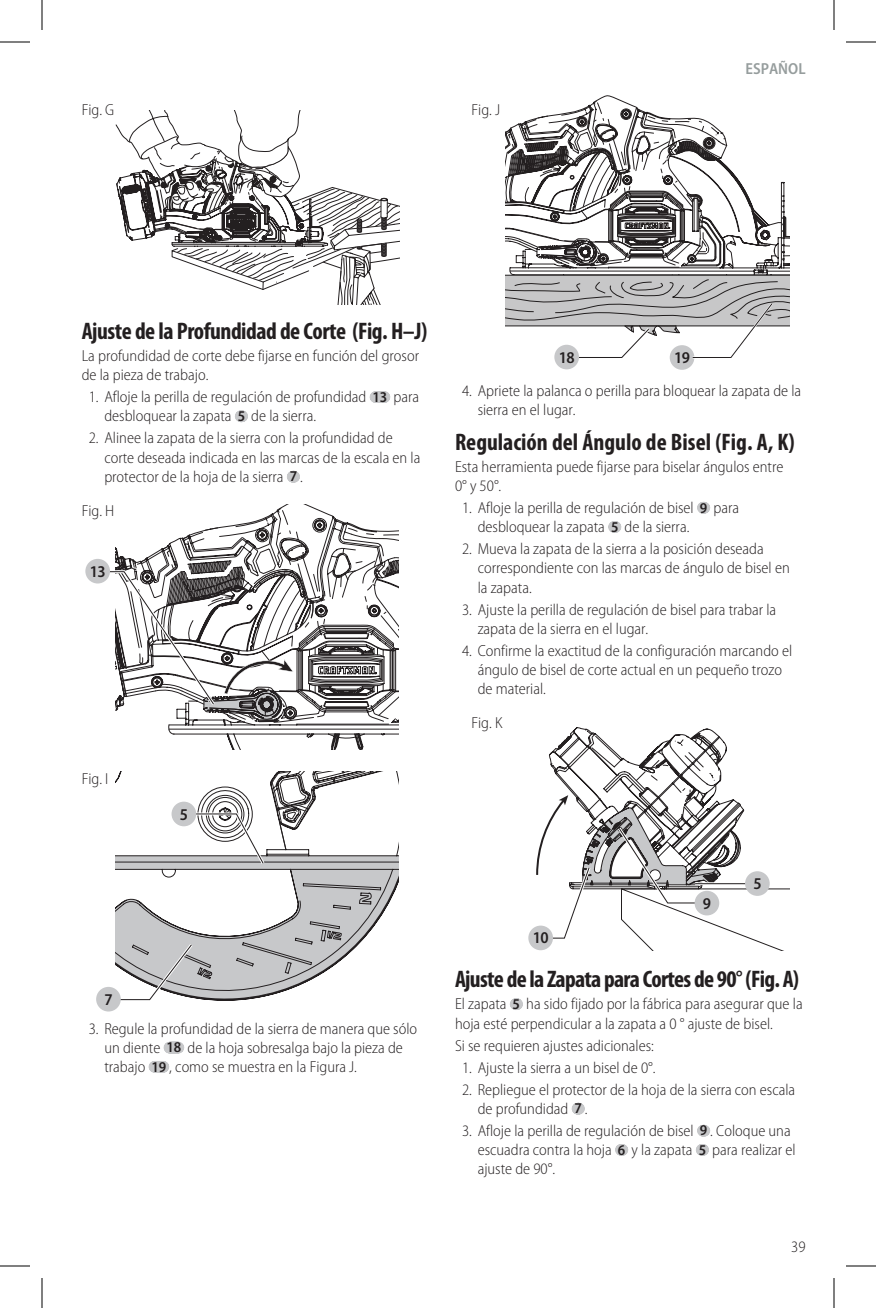
<style>
.page{position:relative;width:876px;height:1308px;background:#fff}
.page>*{position:absolute;margin:0;border:0;box-sizing:border-box;transform-origin:0 0}
.t1{font:700 condensed 24px "Myriad Pro";letter-spacing:-.02em;color:#231f20}
.t2{font:700 condensed 24px "Myriad Pro";color:#231f20}
.t3{font:600 semi-condensed 16.4px "Myriad Pro";letter-spacing:-.03em;color:#231f20}
.t4{font:300 semi-condensed 16px/19.2px "Myriad Pro";color:#231f20}
.t5{font:600 semi-condensed 16px "Myriad Pro";color:#969d9d}
.s1{font-weight:600;font-size:15px}
</style>
<div class="page">
<svg style="left:375px;top:391px;width:9px;height:12px"></svg>
<svg style="left:241px;top:410px;width:1px;height:12px"></svg>
<svg style="left:293px;top:471px;width:1px;height:12px"></svg>
<svg style="left:169px;top:1042px;width:9px;height:11px"></svg>
<svg style="left:154px;top:1061px;width:9px;height:12px"></svg>
<svg style="left:116px;top:111px;width:283px;height:193px"></svg>
<svg style="left:101px;top:508px;width:298px;height:242px"></svg>
<div style="left:85px;top:559px;width:25px;height:25px;background:#c7c8ca;border-radius:12px"></div>
<svg style="left:104px;top:772px;width:295px;height:229px"></svg>
<div style="left:172px;top:802px;width:24px;height:24px;background:#c7c8ca;border-radius:12px"></div>
<div style="left:96px;top:987px;width:25px;height:25px;background:#c7c8ca;border-radius:12px"></div>
<svg style="left:703px;top:502px;width:1px;height:12px"></svg>
<svg style="left:614px;top:521px;width:2px;height:12px"></svg>
<svg style="left:516px;top:998px;width:1px;height:12px"></svg>
<svg style="left:577px;top:1103px;width:2px;height:12px"></svg>
<svg style="left:703px;top:1125px;width:1px;height:12px"></svg>
<svg style="left:621px;top:1144px;width:1px;height:12px"></svg>
<svg style="left:702px;top:1144px;width:1px;height:12px"></svg>
<div style="left:554px;top:345px;width:25px;height:24px;background:#c7c8ca;border-radius:12px"></div>
<div style="left:670px;top:345px;width:24px;height:25px;background:#c7c8ca;border-radius:12px"></div>
<svg style="left:506px;top:95px;width:283px;height:265px"></svg>
<svg style="left:535px;top:727px;width:254px;height:224px"></svg>
<div style="left:528px;top:926px;width:25px;height:24px;background:#c7c8ca;border-radius:12px"></div>
<hr style="left:695px;top:882px;width:51px;height:3px;background:#fff">
<hr style="left:695px;top:883px;width:51px;height:1px;background:#231f20">
<div style="left:745px;top:871px;width:25px;height:25px;background:#c7c8ca;border-radius:12px"></div>
<hr style="left:0;top:42px;width:30px;height:1px;background:#000">
<hr style="left:846px;top:42px;width:30px;height:1px;background:#000">
<hr style="left:0;top:1266px;width:30px;height:1px;background:#000">
<hr style="left:846px;top:1266px;width:30px;height:1px;background:#000">
<hr style="left:42px;top:0;width:1px;height:30px;background:#000">
<hr style="left:42px;top:1278px;width:1px;height:30px;background:#000">
<hr style="left:834px;top:0;width:1px;height:30px;background:#000">
<hr style="left:834px;top:1278px;width:1px;height:30px;background:#000">
<p class="t4" style="left:82px;top:101px;width:34px">Fig. G</p>
<p class="t4" style="left:472px;top:101px;width:30px">Fig. J</p>
<p class="t5" style="left:746px;top:60px;width:62px">ESPAÑOL</p>
<h1 class="t1" style="left:82px;top:318px;width:347px">Ajuste de la Profundidad de Corte (Fig. H–J)</h1>
<p class="t4" style="left:82px;top:346px;width:339px">La profundidad de corte debe fijarse en función del grosor de la pieza de trabajo.</p>
<p class="t4" style="left:104px;top:388px;width:316px;text-indent:-16px">1. Afloje la perilla de regulación de profundidad <span class="s1">13</span> para desbloquear la zapata <span class="s1">5</span> de la sierra.</p>
<p class="t4" style="left:104px;top:429px;width:318px;text-indent:-16px">2. Alinee la zapata de la sierra con la profundidad de corte deseada indicada en las marcas de la escala en la protector de la hoja de la sierra <span class="s1">7</span> .</p>
<p class="t4" style="left:82px;top:501px;width:34px">Fig. H</p>
<p class="t3" style="left:90px;top:562px;width:17px">13</p>
<p class="t4" style="left:82px;top:769px;width:28px">Fig. I</p>
<p class="t3" style="left:180px;top:805px;width:10px">5</p>
<p class="t3" style="left:104px;top:990px;width:10px">7</p>
<p class="t4" style="left:104px;top:1019px;width:314px;text-indent:-16px">3. Regule la profundidad de la sierra de manera que sólo un diente <span class="s1">18</span> de la hoja sobresalga bajo la pieza de trabajo <span class="s1">19</span> , como se muestra en la Figura J.</p>
<p class="t3" style="left:559px;top:348px;width:17px">18</p>
<p class="t3" style="left:674px;top:348px;width:17px">19</p>
<p class="t4" style="left:478px;top:381px;width:325px;text-indent:-16px">4. Apriete la palanca o perilla para bloquear la zapata de la sierra en el lugar.</p>
<h1 class="t2" style="left:455px;top:428px;width:341px">Regulación del Ángulo de Bisel (Fig. A, K)</h1>
<p class="t4" style="left:455px;top:457px;width:330px">Esta herramienta puede fijarse para biselar ángulos entre<br>0° y 50°.</p>
<p class="t4" style="left:478px;top:498px;width:263px;text-indent:-16px">1. Afloje la perilla de regulación de bisel <span class="s1">9</span> para desbloquear la zapata <span class="s1">5</span> de la sierra.</p>
<p class="t4" style="left:478px;top:540px;width:314px;text-indent:-16px">2. Mueva la zapata de la sierra a la posición deseada correspondiente con las marcas de ángulo de bisel en la zapata.</p>
<p class="t4" style="left:478px;top:600px;width:300px;text-indent:-16px">3. Ajuste la perilla de regulación de bisel para trabar la zapata de la sierra en el lugar.</p>
<p class="t4" style="left:478px;top:641px;width:316px;text-indent:-16px">4. Confirme la exactitud de la configuración marcando el ángulo de bisel de corte actual en un pequeño trozo de material.</p>
<p class="t4" style="left:471px;top:714px;width:32px">Fig. K</p>
<p class="t3" style="left:533px;top:929px;width:17px">10</p>
<p class="t3" style="left:703px;top:894px;width:10px">9</p>
<p class="t3" style="left:753px;top:875px;width:10px">5</p>
<h1 class="t1" style="left:455px;top:966px;width:346px">Ajuste de la Zapata para Cortes de 90° (Fig. A)</h1>
<p class="t4" style="left:455px;top:995px;width:349px">El zapata <span class="s1">5</span> ha sido fijado por la fábrica para asegurar que la hoja esté perpendicular a la zapata a 0 ° ajuste de bisel.</p>
<p class="t4" style="left:455px;top:1036px;width:201px">Si se requieren ajustes adicionales:</p>
<p class="t4" style="left:462px;top:1058px;width:195px">1. Ajuste la sierra a un bisel de 0°.</p>
<p class="t4" style="left:478px;top:1080px;width:319px;text-indent:-16px">2. Repliegue el protector de la hoja de la sierra con escala de profundidad <span class="s1">7</span> .</p>
<p class="t4" style="left:478px;top:1121px;width:320px;text-indent:-16px">3. Afloje la perilla de regulación de bisel <span class="s1">9</span> . Coloque una escuadra contra la hoja <span class="s1">6</span> y la zapata <span class="s1">5</span> para realizar el ajuste de 90°.</p>
<p class="t4" style="left:791px;top:1237px;width:16px">39</p>
</div>
